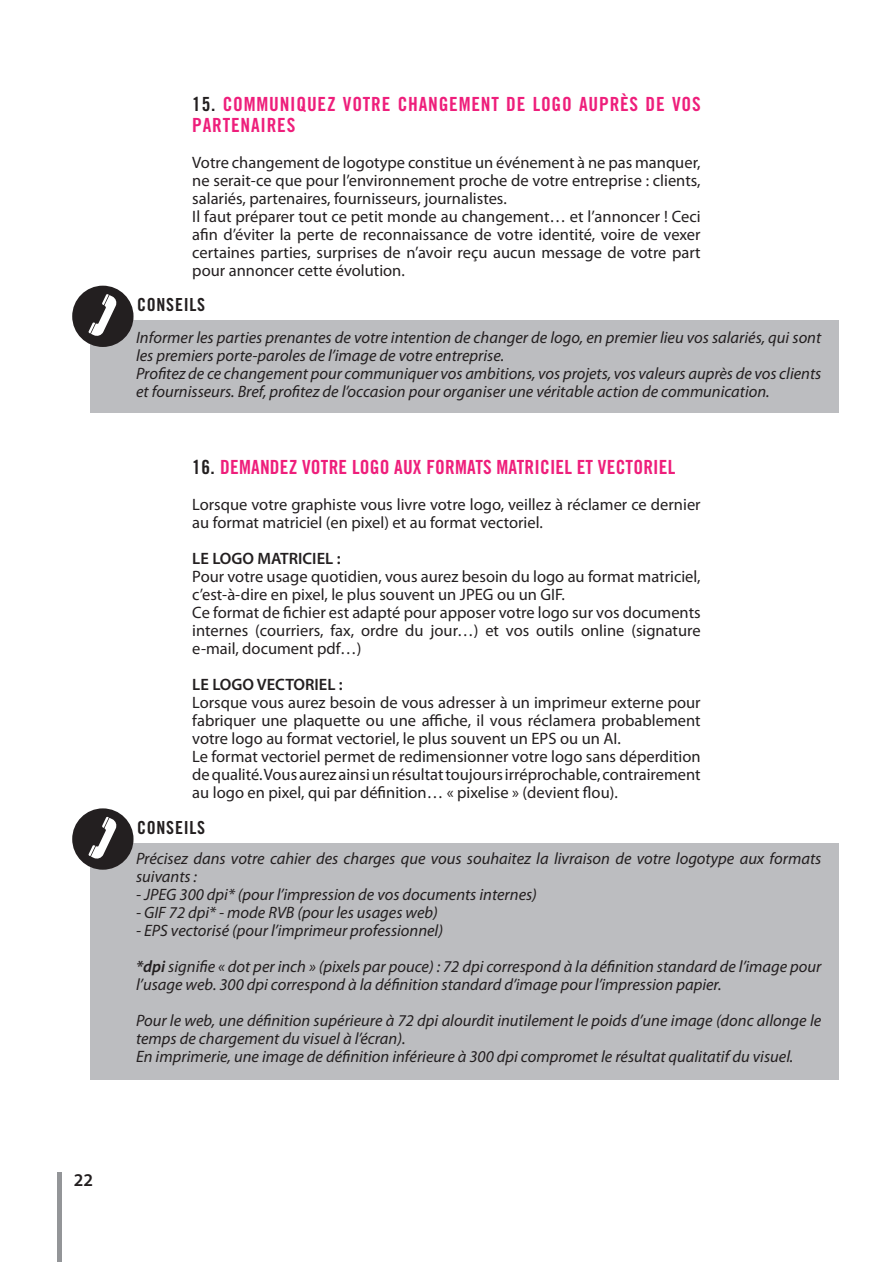
<style>
.page{position:relative;width:893px;height:1263px;background:#fff}
.page>*{position:absolute;margin:0;border:0;box-sizing:border-box;transform-origin:0 0}
.t1{font:19.5px/21px "Trade Gothic Bold Cond Twenty";letter-spacing:.04em;color:#ee1e7b}
.t2{font:19.5px "Trade Gothic Bold Cond Twenty";letter-spacing:.01em;color:#ee1e7b}
.t3{font:18px "Trade Gothic Bold Cond Twenty";letter-spacing:.04em;color:#231f20}
.t4{font:600 18px "Myriad Pro";color:#231f20}
.t5{font:16.5px/18px "Myriad Pro";color:#231f20}
.t6{font:italic 16.5px/18px "Myriad Pro";color:#231f20}
.t7{font:600 16.5px "Myriad Pro";color:#231f20}
.s1{color:#231f20}
.s2{font-weight:600}
</style>
<div class="page">
<hr style="left:57px;top:1172px;width:4px;height:90px;background:#939598">
<div style="left:90px;top:321px;width:749px;height:92px;background:#bcbdc0"></div>
<div style="left:90px;top:843px;width:749px;height:236px;background:#bcbdc0"></div>
<div style="left:72px;top:286px;width:61px;height:61px;background:#231f20;border-radius:50%"></div>
<svg style="left:88px;top:294px;width:29px;height:42px"></svg>
<div style="left:72px;top:808px;width:61px;height:62px;background:#231f20;border-radius:50%"></div>
<svg style="left:88px;top:817px;width:29px;height:42px"></svg>
<p class="t4" style="left:74px;top:1168px;width:21px">22</p>
<p class="t1" style="left:192px;top:94px;width:510px"><span class="s1">15.</span> COMMUNIQUEZ VOTRE CHANGEMENT DE LOGO AUPRÈS DE VOS<br>PARTENAIRES</p>
<p class="t5" style="left:192px;top:153px;width:510px">Votre changement de logotype constitue un événement à ne pas manquer, ne serait-ce que pour l’environnement proche de votre entreprise : clients, salariés, partenaires, fournisseurs, journalistes.<br>Il faut préparer tout ce petit monde au changement… et l’annoncer ! Ceci afin d’éviter la perte de reconnaissance de votre identité, voire de vexer certaines parties, surprises de n’avoir reçu aucun message de votre part pour annoncer cette évolution.</p>
<p class="t3" style="left:137px;top:294px;width:70px">CONSEILS</p>
<p class="t6" style="left:136px;top:329px;width:687px">Informer les parties prenantes de votre intention de changer de logo, en premier lieu vos salariés, qui sont les premiers porte-paroles de l’image de votre entreprise.<br>Profitez de ce changement pour communiquer vos ambitions, vos projets, vos valeurs auprès de vos clients et fournisseurs. Bref, profitez de l’occasion pour organiser une véritable action de communication.</p>
<p class="t2" style="left:192px;top:455px;width:484px"><span class="s1">16.</span> DEMANDEZ VOTRE LOGO AUX FORMATS MATRICIEL ET VECTORIEL</p>
<p class="t5" style="left:192px;top:495px;width:510px">Lorsque votre graphiste vous livre votre logo, veillez à réclamer ce dernier au format matriciel (en pixel) et au format vectoriel.</p>
<p class="t7" style="left:192px;top:548px;width:150px">LE LOGO MATRICIEL :</p>
<p class="t5" style="left:192px;top:567px;width:510px">Pour votre usage quotidien, vous aurez besoin du logo au format matriciel, c’est-à-dire en pixel, le plus souvent un JPEG ou un GIF.<br>Ce format de fichier est adapté pour apposer votre logo sur vos documents internes (courriers, fax, ordre du jour…) et vos outils online (signature e-mail, document pdf…)</p>
<p class="t7" style="left:192px;top:674px;width:152px">LE LOGO VECTORIEL :</p>
<p class="t5" style="left:192px;top:693px;width:510px">Lorsque vous aurez besoin de vous adresser à un imprimeur externe pour fabriquer une plaquette ou une affiche, il vous réclamera probablement votre logo au format vectoriel, le plus souvent un EPS ou un AI.<br>Le format vectoriel permet de redimensionner votre logo sans déperdition de qualité. Vous aurez ainsi un résultat toujours irréprochable, contrairement au logo en pixel, qui par définition… « pixelise » (devient flou).</p>
<p class="t3" style="left:137px;top:817px;width:70px">CONSEILS</p>
<p class="t6" style="left:136px;top:849px;width:687px">Précisez dans votre cahier des charges que vous souhaitez la livraison de votre logotype aux formats suivants :</p>
<p class="t6" style="left:136px;top:885px;width:402px">- JPEG 300 dpi* (pour l’impression de vos documents internes)</p>
<p class="t6" style="left:136px;top:903px;width:303px">- GIF 72 dpi* - mode RVB (pour les usages web)</p>
<p class="t6" style="left:136px;top:912px;width:687px;line-height:36px">- EPS vectorisé (pour l’imprimeur professionnel)<br><span class="s2">*dpi</span> signifie « dot per inch » (pixels par pouce) : 72 dpi correspond à la définition standard de l’image pour</p>
<p class="t6" style="left:136px;top:966px;width:687px;line-height:36px">l’usage web. 300 dpi correspond à la définition standard d’image pour l’impression papier.<br>Pour le web, une définition supérieure à 72 dpi alourdit inutilement le poids d’une image (donc allonge le</p>
<p class="t6" style="left:136px;top:1029px;width:659px">temps de chargement du visuel à l’écran).<br>En imprimerie, une image de définition inférieure à 300 dpi compromet le résultat qualitatif du visuel.</p>
</div>
